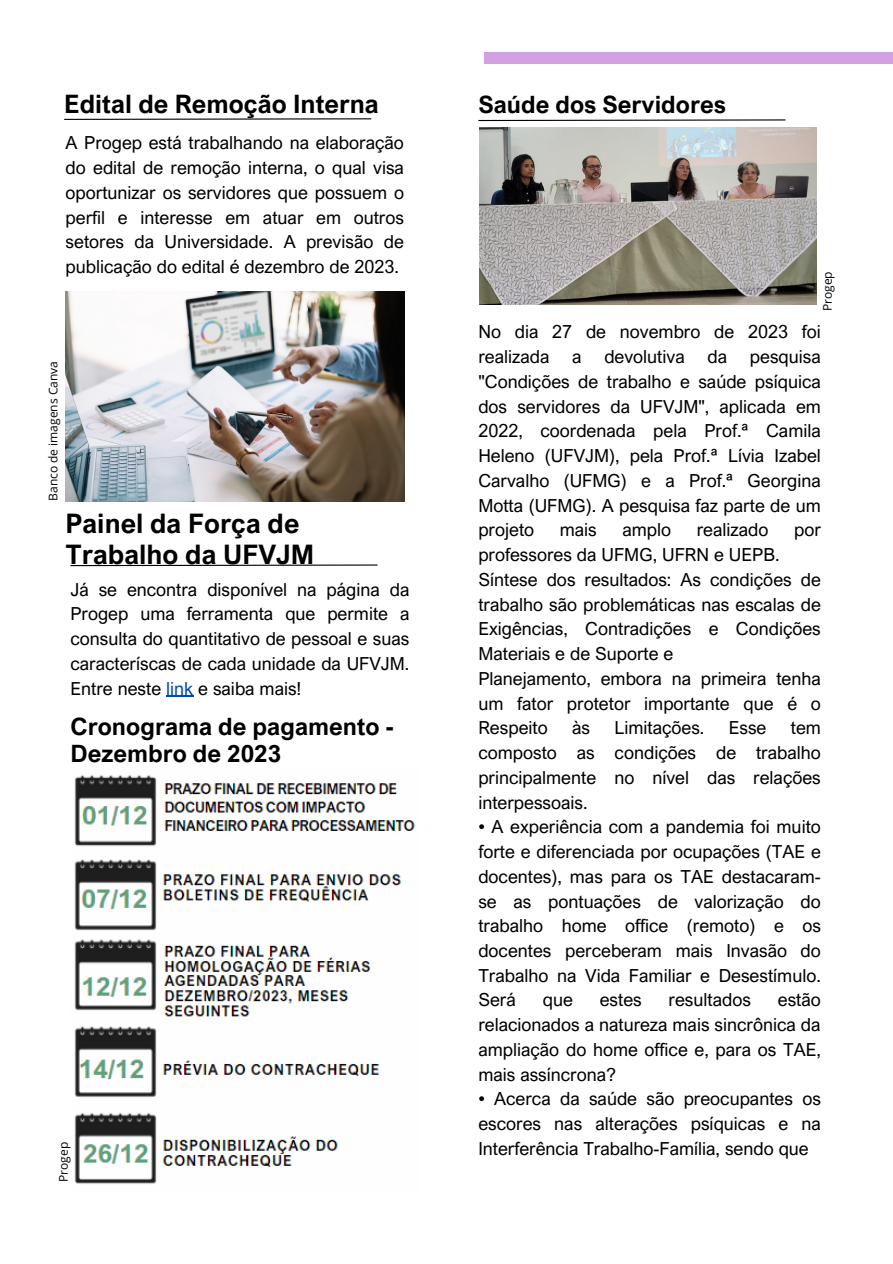
<style>
.page{position:relative;width:893px;height:1264px;background:#fff}
.page>*{position:absolute;margin:0;border:0;box-sizing:border-box;transform-origin:0 0}
.t1{font:700 26.85px/30.3px "Arial Nova";color:#000}
.t2{font:700 25.35px "Arial Nova";color:#000}
.t3{font:700 23.85px/27px "Arial Nova";color:#000}
.t4{font:18px/24.8px "Arial Nova";color:#000;text-align:justify}
.t5{font:12px "Open Sans";color:#000}
.s1{color:#004aad}
</style>
<div class="page">
<div style="left:484px;top:53px;width:408px;height:11px;background:#d59fe4"></div>
<svg style="left:70px;top:564px;width:308px;height:2px"></svg>
<svg style="left:64px;top:118px;width:308px;height:2px"></svg>
<img style="left:74px;top:775px;width:341px;height:409px">
<img style="left:66px;top:291px;width:338px;height:210px">
<svg style="left:478px;top:119px;width:308px;height:3px"></svg>
<img style="left:479px;top:127px;width:337px;height:177px">
<svg style="left:166px;top:695px;width:27px;height:1px"></svg>
<p class="t2" style="left:64px;top:88px;width:316px">Edital de Remoção Interna</p>
<p class="t4" style="left:66px;top:130px;width:340px">A Progep está trabalhando na elaboração do edital de remoção interna, o qual visa oportunizar os servidores que possuem o perfil e interesse em atuar em outros setores da Universidade. A previsão de publicação do edital é dezembro de 2023.</p>
<p class="t5" style="left:45px;top:501px;width:141px;rotate:-90deg">Banco de imagens Canva</p>
<p class="t1" style="left:66px;top:508px;width:250px">Painel da Força de<br>Trabalho da UFVJM</p>
<p class="t4" style="left:70px;top:576px;width:340px">Já se encontra disponível na página da Progep uma ferramenta que permite a consulta do quantitativo de pessoal e suas caracteríscas de cada unidade da UFVJM.<br>Entre neste <span class="s1">link</span> e saiba mais!</p>
<p class="t3" style="left:70px;top:713px;width:325px">Cronograma de pagamento -<br>Dezembro de 2023</p>
<p class="t5" style="left:55px;top:1182px;width:41px;rotate:-90deg">Progep</p>
<p class="t3" style="left:478px;top:90px;width:249px">Saúde dos Servidores</p>
<p class="t5" style="left:818px;top:311px;width:41px;rotate:-90deg">Progep</p>
<p class="t4" style="left:478px;top:319px;width:344px">No dia 27 de novembro de 2023 foi realizada</p>
<p class="t4" style="left:478px;top:344px;width:344px;text-indent:271px">pesquisa "Condições de trabalho e saúde psíquica dos servidores da UFVJM", aplicada em 2022, coordenada pela Prof.ª Camila Heleno (UFVJM), pela Prof.ª Lívia Izabel Carvalho (UFMG) e a Prof.ª Georgina Motta (UFMG). A pesquisa faz parte de um projeto</p>
<p class="t4" style="left:572px;top:344px;width:11px">a</p>
<p class="t4" style="left:604px;top:344px;width:82px">devolutiva</p>
<p class="t4" style="left:707px;top:344px;width:21px">da</p>
<p class="t4" style="left:559px;top:517px;width:39px">mais</p>
<p class="t4" style="left:622px;top:517px;width:50px">amplo</p>
<p class="t4" style="left:696px;top:517px;width:73px">realizado</p>
<p class="t4" style="left:794px;top:517px;width:28px">por</p>
<p class="t4" style="left:478px;top:542px;width:303px">professores da UFMG, UFRN e UEPB.</p>
<p class="t4" style="left:478px;top:566px;width:344px">Síntese dos resultados: As condições de trabalho são problemáticas nas escalas de Exigências, Contradições e Condições Materiais e de Suporte e</p>
<p class="t4" style="left:478px;top:665px;width:344px">Planejamento, embora na primeira tenha um fator protetor importante que é o Respeito</p>
<p class="t4" style="left:572px;top:715px;width:19px">às</p>
<p class="t4" style="left:614px;top:715px;width:91px">Limitações.</p>
<p class="t4" style="left:728px;top:715px;width:39px">Esse</p>
<p class="t4" style="left:478px;top:715px;width:344px;text-indent:312px">tem composto as condições de trabalho principalmente no nível das relações interpessoais.</p>
<p class="t4" style="left:478px;top:814px;width:344px">• A experiência com a pandemia foi muito forte e diferenciada por ocupações (TAE e docentes), mas para os TAE destacaram&shy;se as pontuações de valorização do trabalho home office (remoto) e os docentes perceberam mais Invasão do Trabalho na Vida Familiar e Desestímulo.<br>Será</p>
<p class="t4" style="left:478px;top:987px;width:344px;text-indent:299px">estão relacionados a natureza mais sincrônica da ampliação do home office e, para os TAE, mais assíncrona?</p>
<p class="t4" style="left:478px;top:1086px;width:344px">• Acerca da saúde são preocupantes os escores nas alterações psíquicas e na Interferência Trabalho-Família, sendo que</p>
<p class="t4" style="left:542px;top:987px;width:32px">que</p>
<p class="t4" style="left:599px;top:987px;width:44px">estes</p>
<p class="t4" style="left:668px;top:987px;width:84px">resultados</p>
</div>
